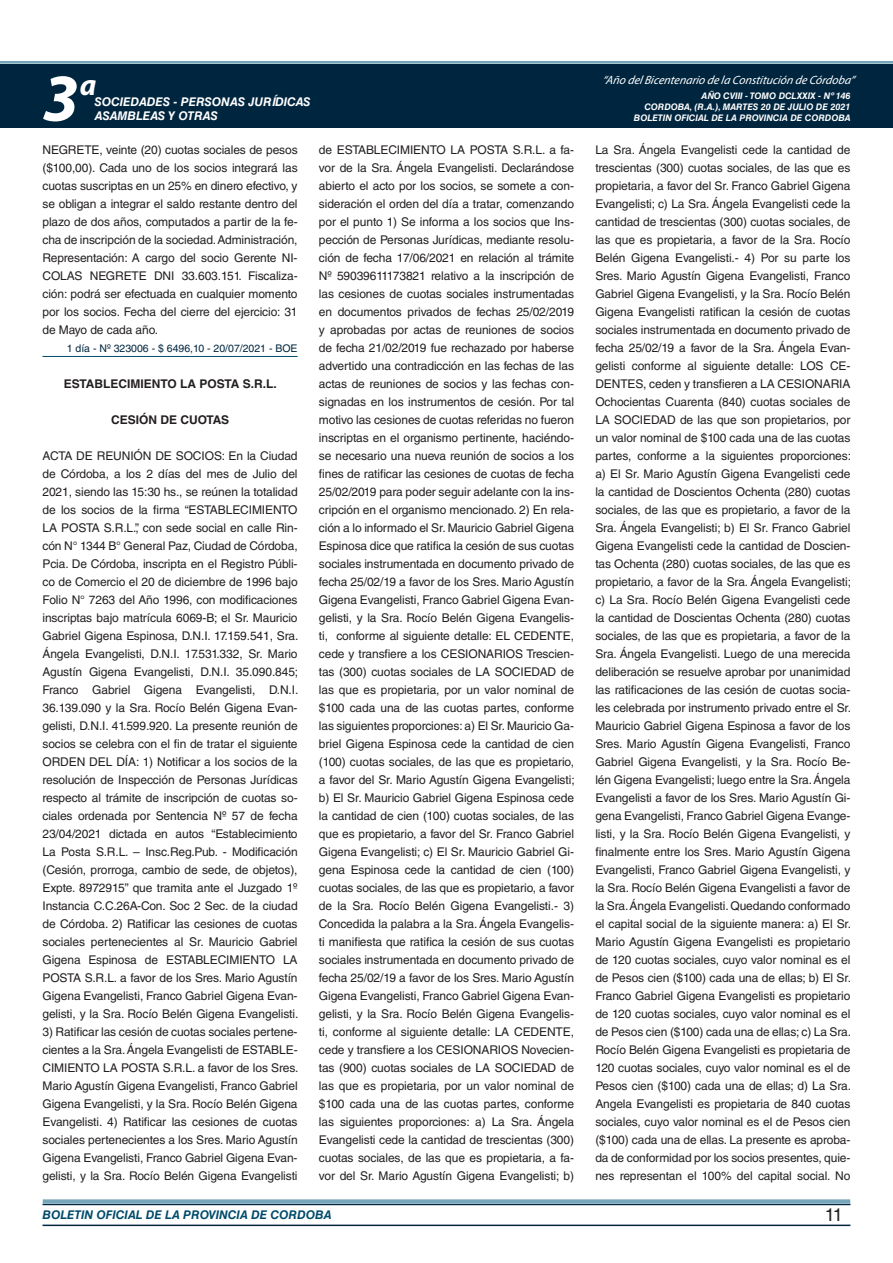
<style>
.page{position:relative;width:893px;height:1263px;background:#fff}
.page>*{position:absolute;margin:0;border:0;box-sizing:border-box;transform-origin:0 0}
.t1{font:italic 700 67.5px "Myriad Pro";color:#fff}
.t2{font:italic 700 30px "Myriad Pro";color:#fff}
.t3{font:18px "Helvetica LT Std";color:#231f20}
.t4{font:12px/18px "Helvetica LT Std";letter-spacing:-.01em;color:#231f20;text-align:justify}
.t5{font:italic 12px "Myriad Pro";color:#fff}
.t6{font:italic 700 12px "Helvetica LT Std";color:#fff}
.t7{font:700 12px "Helvetica LT Std";color:#231f20}
.t8{font:italic 700 12px "Helvetica LT Std";color:#004b6c}
.t9{font:10.5px "Helvetica LT Std";color:#00263f}
.t10{font:italic 700 9px/10.8px "Helvetica LT Std";color:#fff;text-align:right}
</style>
<div class="page">
<div style="left:0;top:61px;width:893px;height:6px;background:#fff;opacity:.75"></div>
<div style="left:0;top:64px;width:893px;height:64px;background:#00263f"></div>
<hr style="left:43px;top:1224px;width:807px;height:2px;background:#00263f">
<div style="left:42px;top:1198px;width:809px;height:8px;background:#fff;opacity:.75"></div>
<hr style="left:43px;top:356px;width:255px;height:1px;background:#004b6c">
<h1 class="t1" style="left:43px;top:54px;width:38px">3</h1>
<h2 class="t2" style="left:80px;top:66px;width:18px">a</h2>
<p class="t6" style="left:95px;top:94px;width:217px">SOCIEDADES - PERSONAS JURÍDICAS</p>
<p class="t6" style="left:95px;top:109px;width:125px">ASAMBLEAS Y OTRAS</p>
<p class="t5" style="left:603px;top:72px;width:254px">“Año delBicentenario de la Constitución de Córdoba”</p>
<p class="t10" style="left:634px;top:91px;width:218px">AÑO CVIII - TOMO DCLXXIX - Nº 146<br>CORDOBA, (R.A.), MARTES 20 DE JULIO DE 2021<br>BOLETIN OFICIAL DE LA PROVINCIA DE CORDOBA</p>
<p class="t4" style="left:43px;top:141px;width:257px">NEGRETE, veinte (20) cuotas sociales de pesos ($100,00). Cada uno de los socios integrará las cuotas suscriptas en un 25% en dinero efectivo, y se obligan a integrar el saldo restante dentro del plazo de dos años, computados a partir de la fe&shy;cha de inscripción de la sociedad. Administración, Representación: A cargo del socio Gerente NI-COLAS NEGRETE DNI 33.603.151. Fiscaliza&shy;ción: podrá ser efectuada en cualquier momento por los socios. Fecha del cierre del ejercicio: 31 de Mayo de cada año.</p>
<p class="t9" style="left:67px;top:342px;width:232px">1 día - Nº 323006 - $ 6496,10 - 20/07/2021 - BOE</p>
<p class="t7" style="left:64px;top:376px;width:214px">ESTABLECIMIENTO LA POSTA S.R.L.</p>
<p class="t7" style="left:111px;top:412px;width:120px">CESIÓN DE CUOTAS</p>
<p class="t4" style="left:43px;top:447px;width:257px">ACTA DE REUNIÓN DE SOCIOS: En la Ciudad de Córdoba, a los 2 días del mes de Julio del 2021, siendo las 15:30 hs., se reúnen la totalidad de los socios de la firma “ESTABLECIMIENTO LA POSTA S.R.L.”, con sede social en calle Rin&shy;cón N° 1344 B° General Paz, Ciudad de Córdoba, Pcia. De Córdoba, inscripta en el Registro Públi&shy;co de Comercio el 20 de diciembre de 1996 bajo Folio N° 7263 del Año 1996, con modificaciones inscriptas bajo matrícula 6069-B; el Sr. Mauricio Gabriel Gigena Espinosa, D.N.I. 17.159.541, Sra.<br>Ángela Evangelisti, D.N.I. 17.531.332, Sr. Mario Agustín Gigena Evangelisti, D.N.I. 35.090.845; Franco Gabriel Gigena Evangelisti, D.N.I.<br>36.139.090 y la Sra. Rocío Belén Gigena Evan&shy;gelisti, D.N.I. 41.599.920. La presente reunión de socios se celebra con el fin de tratar el siguiente ORDEN DEL DÍA: 1) Notificar a los socios de la resolución de Inspección de Personas Jurídicas respecto al trámite de inscripción de cuotas so&shy;ciales ordenada por Sentencia Nº 57 de fecha 23/04/2021 dictada en autos “Establecimiento La Posta S.R.L. – Insc.Reg.Pub. - Modificación (Cesión, prorroga, cambio de sede, de objetos), Expte. 8972915” que tramita ante el Juzgado 1º Instancia C.C.26A-Con. Soc 2 Sec. de la ciudad de Córdoba. 2) Ratificar las cesiones de cuotas sociales pertenecientes al Sr. Mauricio Gabriel Gigena Espinosa de ESTABLECIMIENTO LA POSTA S.R.L. a favor de los Sres. Mario Agustín Gigena Evangelisti, Franco Gabriel Gigena Evan&shy;gelisti, y la Sra. Rocío Belén Gigena Evangelisti.</p>
<p class="t4" style="left:43px;top:1023px;width:257px">3) Ratificar las cesión de cuotas sociales pertene&shy;cientes a la Sra. Ángela Evangelisti de ESTABLE-CIMIENTO LA POSTA S.R.L. a favor de los Sres.<br>Mario Agustín Gigena Evangelisti, Franco Gabriel Gigena Evangelisti, y la Sra. Rocío Belén Gigena Evangelisti. 4) Ratificar las cesiones de cuotas sociales pertenecientes a los Sres. Mario Agustín Gigena Evangelisti, Franco Gabriel Gigena Evan&shy;gelisti, y la Sra. Rocío Belén Gigena Evangelisti</p>
<p class="t4" style="left:319px;top:141px;width:257px">de ESTABLECIMIENTO LA POSTA S.R.L. a fa&shy;vor de la Sra. Ángela Evangelisti. Declarándose abierto el acto por los socios, se somete a con&shy;sideración el orden del día a tratar, comenzando por el punto 1) Se informa a los socios que Ins&shy;pección de Personas Jurídicas, mediante resolu&shy;ción de fecha 17/06/2021 en relación al trámite Nº 59039611173821 relativo a la inscripción de las cesiones de cuotas sociales instrumentadas en documentos privados de fechas 25/02/2019 y aprobadas por actas de reuniones de socios de fecha 21/02/2019 fue rechazado por haberse advertido una contradicción en las fechas de las actas de reuniones de socios y las fechas con&shy;signadas en los instrumentos de cesión. Por tal motivo las cesiones de cuotas referidas no fueron inscriptas en el organismo pertinente, haciéndo&shy;se necesario una nueva reunión de socios a los fines de ratificar las cesiones de cuotas de fecha 25/02/2019 para poder seguir adelante con la ins&shy;cripción en el organismo mencionado. 2) En rela&shy;ción a lo informado el Sr. Mauricio Gabriel Gigena Espinosa dice que ratifica la cesión de sus cuotas sociales instrumentada en documento privado de fecha 25/02/19 a favor de los Sres. Mario Agustín Gigena Evangelisti, Franco Gabriel Gigena Evan&shy;gelisti, y la Sra. Rocío Belén Gigena Evangelis&shy;ti, conforme al siguiente detalle: EL CEDENTE, cede y transfiere a los CESIONARIOS Trescien&shy;tas (300) cuotas sociales de LA SOCIEDAD de las que es propietaria, por un valor nominal de $100 cada una de las cuotas partes, conforme las siguientes proporciones: a) El Sr. Mauricio Ga&shy;briel Gigena Espinosa cede la cantidad de cien (100) cuotas sociales, de las que es propietario, a favor del Sr. Mario Agustín Gigena Evangelisti; b) El Sr. Mauricio Gabriel Gigena Espinosa cede la cantidad de cien (100) cuotas sociales, de las que es propietario, a favor del Sr. Franco Gabriel Gigena Evangelisti; c) El Sr. Mauricio Gabriel Gi&shy;gena Espinosa cede la cantidad de cien (100) cuotas sociales, de las que es propietario, a favor de la Sra. Rocío Belén Gigena Evangelisti.- 3)<br>Concedida la palabra a la Sra. Ángela Evangelis&shy;ti manifiesta que ratifica la cesión de sus cuotas sociales instrumentada en documento privado de fecha 25/02/19 a favor de los Sres. Mario Agustín Gigena Evangelisti, Franco Gabriel Gigena Evan&shy;gelisti, y la Sra. Rocío Belén Gigena Evangelis&shy;ti, conforme al siguiente detalle: LA CEDENTE, cede y transfiere a los CESIONARIOS Novecien&shy;tas (900) cuotas sociales de LA SOCIEDAD de las que es propietaria, por un valor nominal de $100 cada una de las cuotas partes, conforme las siguientes proporciones: a) La Sra. Ángela Evangelisti cede la cantidad de trescientas (300) cuotas sociales, de las que es propietaria, a fa&shy;vor del Sr. Mario Agustín Gigena Evangelisti; b)</p>
<p class="t4" style="left:595px;top:141px;width:257px">La Sra. Ángela Evangelisti cede la cantidad de trescientas (300) cuotas sociales, de las que es propietaria, a favor del Sr. Franco Gabriel Gigena Evangelisti; c) La Sra. Ángela Evangelisti cede la cantidad de trescientas (300) cuotas sociales, de las que es propietaria, a favor de la Sra. Rocío Belén Gigena Evangelisti.- 4) Por su parte los Sres. Mario Agustín Gigena Evangelisti, Franco Gabriel Gigena Evangelisti, y la Sra. Rocío Belén Gigena Evangelisti ratifican la cesión de cuotas sociales instrumentada en documento privado de fecha 25/02/19 a favor de la Sra. Ángela Evan&shy;gelisti conforme al siguiente detalle: LOS CE-DENTES, ceden y transfieren a LA CESIONARIA Ochocientas Cuarenta (840) cuotas sociales de LA SOCIEDAD de las que son propietarios, por un valor nominal de $100 cada una de las cuotas partes, conforme a la siguientes proporciones: a) El Sr. Mario Agustín Gigena Evangelisti cede la cantidad de Doscientos Ochenta (280) cuotas sociales, de las que es propietario, a favor de la Sra. Ángela Evangelisti; b) El Sr. Franco Gabriel Gigena Evangelisti cede la cantidad de Doscien&shy;tas Ochenta (280) cuotas sociales, de las que es propietario, a favor de la Sra. Ángela Evangelisti; c) La Sra. Rocío Belén Gigena Evangelisti cede la cantidad de Doscientas Ochenta (280) cuotas sociales, de las que es propietaria, a favor de la Sra. Ángela Evangelisti. Luego de una merecida deliberación se resuelve aprobar por unanimidad las ratificaciones de las cesión de cuotas socia&shy;les celebrada por instrumento privado entre el Sr.<br>Mauricio Gabriel Gigena Espinosa a favor de los Sres. Mario Agustín Gigena Evangelisti, Franco Gabriel Gigena Evangelisti, y la Sra. Rocío Be&shy;lén Gigena Evangelisti; luego entre la Sra. Ángela Evangelisti a favor de los Sres. Mario Agustín Gi&shy;gena Evangelisti, Franco Gabriel Gigena Evange&shy;listi, y la Sra. Rocío Belén Gigena Evangelisti, y finalmente entre los Sres. Mario Agustín Gigena Evangelisti, Franco Gabriel Gigena Evangelisti, y la Sra. Rocío Belén Gigena Evangelisti a favor de la Sra. Ángela Evangelisti. Quedando conformado el capital social de la siguiente manera: a) El Sr.<br>Mario Agustín Gigena Evangelisti es propietario de 120 cuotas sociales, cuyo valor nominal es el de Pesos cien ($100) cada una de ellas; b) El Sr.<br>Franco Gabriel Gigena Evangelisti es propietario de 120 cuotas sociales, cuyo valor nominal es el de Pesos cien ($100) cada una de ellas; c) La Sra.<br>Rocío Belén Gigena Evangelisti es propietaria de 120 cuotas sociales, cuyo valor nominal es el de Pesos cien ($100) cada una de ellas; d) La Sra.<br>Angela Evangelisti es propietaria de 840 cuotas sociales, cuyo valor nominal es el de Pesos cien ($100) cada una de ellas. La presente es aproba&shy;da de conformidad por los socios presentes, quie&shy;nes representan el 100% del capital social. No</p>
<p class="t8" style="left:43px;top:1208px;width:290px">BOLETIN OFICIAL DE LA PROVINCIA DE CORDOBA</p>
<h3 class="t3" style="left:825px;top:1204px;width:19px">11</h3>
</div>
